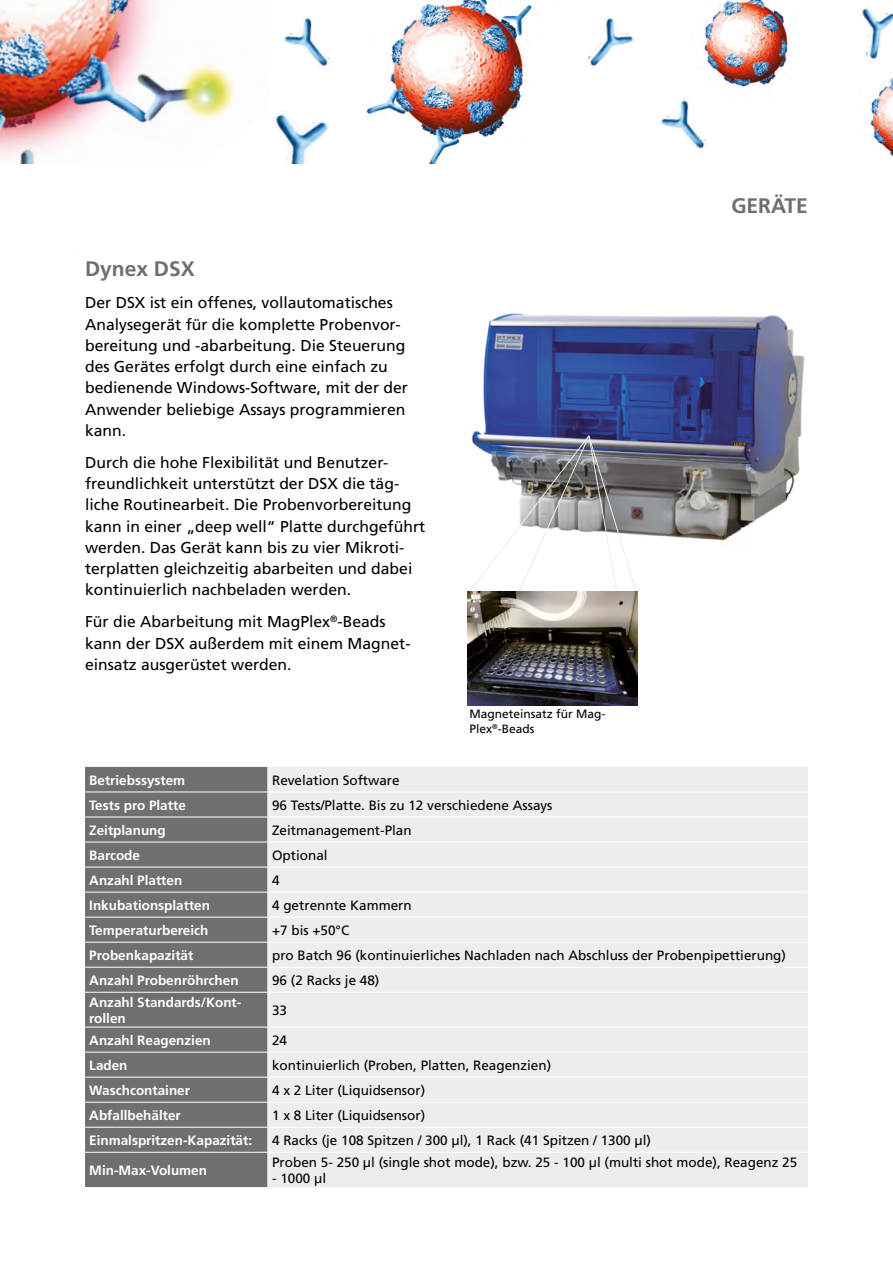
<style>
.page{position:relative;width:893px;height:1263px;background:#fff}
.page>*{position:absolute;margin:0;border:0;box-sizing:border-box;transform-origin:0 0}
.t1{font:700 21px "Frutiger LT Com";color:#706f6f}
.t2{font:15.75px/21.3px "Frutiger LT Com";color:#000}
.t3{font:13.5px "Frutiger LT Com";color:#000}
.t4{font:700 13.5px/16.2px "Frutiger LT Com";color:#fff}
.t5{font:12px/15px "Frutiger LT Com";color:#000}
</style>
<div class="page">
<img style="left:0;top:0;width:235px;height:164px">
<img style="left:366px;top:0;width:166px;height:164px">
<img style="left:703px;top:0;width:87px;height:87px">
<img style="left:860px;top:6px;width:33px;height:150px">
<img style="left:283px;top:16px;width:47px;height:53px">
<img style="left:659px;top:99px;width:47px;height:52px">
<img style="left:587px;top:16px;width:47px;height:52px">
<img style="left:272px;top:114px;width:57px;height:50px">
<div style="left:85px;top:767px;width:183px;height:420px;background:#706f6f"></div>
<div style="left:269px;top:767px;width:539px;height:420px;background:#ededed"></div>
<hr style="left:85px;top:792px;width:183px;height:1px;background:#fff">
<hr style="left:268px;top:792px;width:540px;height:1px;background:#fff">
<hr style="left:85px;top:817px;width:183px;height:1px;background:#fff">
<hr style="left:268px;top:817px;width:540px;height:1px;background:#fff">
<hr style="left:85px;top:842px;width:183px;height:1px;background:#fff">
<hr style="left:268px;top:842px;width:540px;height:1px;background:#fff">
<hr style="left:85px;top:867px;width:183px;height:1px;background:#fff">
<hr style="left:268px;top:867px;width:540px;height:1px;background:#fff">
<hr style="left:85px;top:892px;width:183px;height:1px;background:#fff">
<hr style="left:268px;top:892px;width:540px;height:1px;background:#fff">
<hr style="left:85px;top:917px;width:183px;height:1px;background:#fff">
<hr style="left:268px;top:917px;width:540px;height:1px;background:#fff">
<hr style="left:85px;top:942px;width:183px;height:1px;background:#fff">
<hr style="left:268px;top:942px;width:540px;height:1px;background:#fff">
<hr style="left:85px;top:967px;width:183px;height:1px;background:#fff">
<hr style="left:268px;top:967px;width:540px;height:1px;background:#fff">
<svg style="left:268px;top:767px;width:1px;height:224px"></svg>
<hr style="left:85px;top:992px;width:183px;height:1px;background:#fff">
<hr style="left:268px;top:992px;width:540px;height:1px;background:#fff">
<hr style="left:85px;top:1027px;width:183px;height:1px;background:#fff">
<hr style="left:268px;top:1027px;width:540px;height:1px;background:#fff">
<hr style="left:85px;top:1052px;width:183px;height:1px;background:#fff">
<hr style="left:268px;top:1052px;width:540px;height:1px;background:#fff">
<hr style="left:85px;top:1077px;width:183px;height:1px;background:#fff">
<hr style="left:268px;top:1077px;width:540px;height:1px;background:#fff">
<hr style="left:85px;top:1102px;width:183px;height:1px;background:#fff">
<hr style="left:268px;top:1102px;width:540px;height:1px;background:#fff">
<hr style="left:85px;top:1127px;width:183px;height:1px;background:#fff">
<hr style="left:268px;top:1127px;width:540px;height:1px;background:#fff">
<svg style="left:268px;top:1028px;width:1px;height:123px"></svg>
<hr style="left:85px;top:1152px;width:183px;height:1px;background:#fff">
<hr style="left:268px;top:1152px;width:540px;height:1px;background:#fff">
<img style="left:472px;top:313px;width:333px;height:228px">
<svg style="left:468px;top:435px;width:170px;height:157px"></svg>
<img style="left:468px;top:592px;width:170px;height:113px">
<h1 class="t1" style="left:85px;top:257px;width:111px">Dynex DSX</h1>
<p class="t2" style="left:85px;top:292px;width:324px">Der DSX ist ein offenes, vollautomatisches Analysegerät für die komplette Probenvor&shy;bereitung und -abarbeitung. Die Steuerung des Gerätes erfolgt durch eine einfach zu bedienende Windows-Software, mit der der Anwender beliebige Assays programmieren kann.</p>
<p class="t2" style="left:85px;top:452px;width:342px">Durch die hohe Flexibilität und Benutzer&shy;freundlichkeit unterstützt der DSX die täg&shy;liche Routinearbeit. Die Probenvorbereitung kann in einer „deep well“ Platte durchgeführt werden. Das Gerät kann bis zu vier Mikroti&shy;terplatten gleichzeitig abarbeiten und dabei kontinuierlich nachbeladen werden.</p>
<p class="t2" style="left:85px;top:611px;width:327px">Für die Abarbeitung mit MagPlex<sup>®</sup>-Beads kann der DSX außerdem mit einem Magnet&shy;einsatz ausgerüstet werden.</p>
<p class="t5" style="left:469px;top:706px;width:138px">Magneteinsatz für Mag-<br>Plex<sup>®</sup>-Beads</p>
<h1 class="t1" style="left:731px;top:193px;width:78px">GERÄTE</h1>
<p class="t4" style="left:89px;top:772px;width:98px">Betriebssystem</p>
<p class="t3" style="left:272px;top:772px;width:129px">Revelation Software</p>
<p class="t4" style="left:89px;top:797px;width:98px">Tests pro Platte</p>
<p class="t3" style="left:272px;top:797px;width:282px">96 Tests/Platte. Bis zu 12 verschiedene Assays</p>
<p class="t4" style="left:89px;top:822px;width:78px">Zeitplanung</p>
<p class="t3" style="left:272px;top:822px;width:141px">Zeitmanagement-Plan</p>
<p class="t4" style="left:89px;top:847px;width:52px">Barcode</p>
<p class="t3" style="left:272px;top:847px;width:57px">Optional</p>
<p class="t4" style="left:89px;top:872px;width:95px">Anzahl Platten</p>
<p class="t3" style="left:272px;top:872px;width:9px">4</p>
<p class="t4" style="left:89px;top:897px;width:122px">Inkubationsplatten</p>
<p class="t3" style="left:272px;top:897px;width:141px">4 getrennte Kammern</p>
<p class="t4" style="left:89px;top:922px;width:121px">Temperaturbereich</p>
<p class="t3" style="left:272px;top:922px;width:79px">+7 bis +50°C</p>
<p class="t4" style="left:89px;top:947px;width:106px">Probenkapazität</p>
<p class="t3" style="left:272px;top:947px;width:515px">pro Batch 96 (kontinuierliches Nachladen nach Abschluss der Probenpipettierung)</p>
<p class="t4" style="left:89px;top:972px;width:151px">Anzahl Probenröhrchen</p>
<p class="t3" style="left:272px;top:972px;width:109px">96 (2 Racks je 48)</p>
<p class="t4" style="left:89px;top:994px;width:154px">Anzahl Standards/Kont&shy;rollen</p>
<p class="t3" style="left:272px;top:1002px;width:17px">33</p>
<p class="t4" style="left:89px;top:1032px;width:123px">Anzahl Reagenzien</p>
<p class="t3" style="left:272px;top:1032px;width:17px">24</p>
<p class="t4" style="left:89px;top:1057px;width:40px">Laden</p>
<p class="t3" style="left:272px;top:1057px;width:281px">kontinuierlich (Proben, Platten, Reagenzien)</p>
<p class="t4" style="left:89px;top:1082px;width:102px">Waschcontainer</p>
<p class="t3" style="left:272px;top:1082px;width:155px">4 x 2 Liter (Liquidsensor)</p>
<p class="t4" style="left:89px;top:1107px;width:93px">Abfallbehälter</p>
<p class="t3" style="left:272px;top:1107px;width:155px">1 x 8 Liter (Liquidsensor)</p>
<p class="t4" style="left:89px;top:1132px;width:164px">Einmalspritzen-Kapazität:</p>
<p class="t3" style="left:272px;top:1132px;width:380px">4 Racks (je 108 Spitzen / 300 µl), 1 Rack (41 Spitzen / 1300 µl)</p>
<p class="t4" style="left:89px;top:1162px;width:119px">Min-Max-Volumen</p>
<p class="t3" style="left:272px;top:1154px;width:527px">Proben 5- 250 µl (single shot mode), bzw. 25 - 100 µl (multi shot mode), Reagenz 25</p>
<p class="t3" style="left:272px;top:1170px;width:56px">- 1000 µl</p>
</div>
